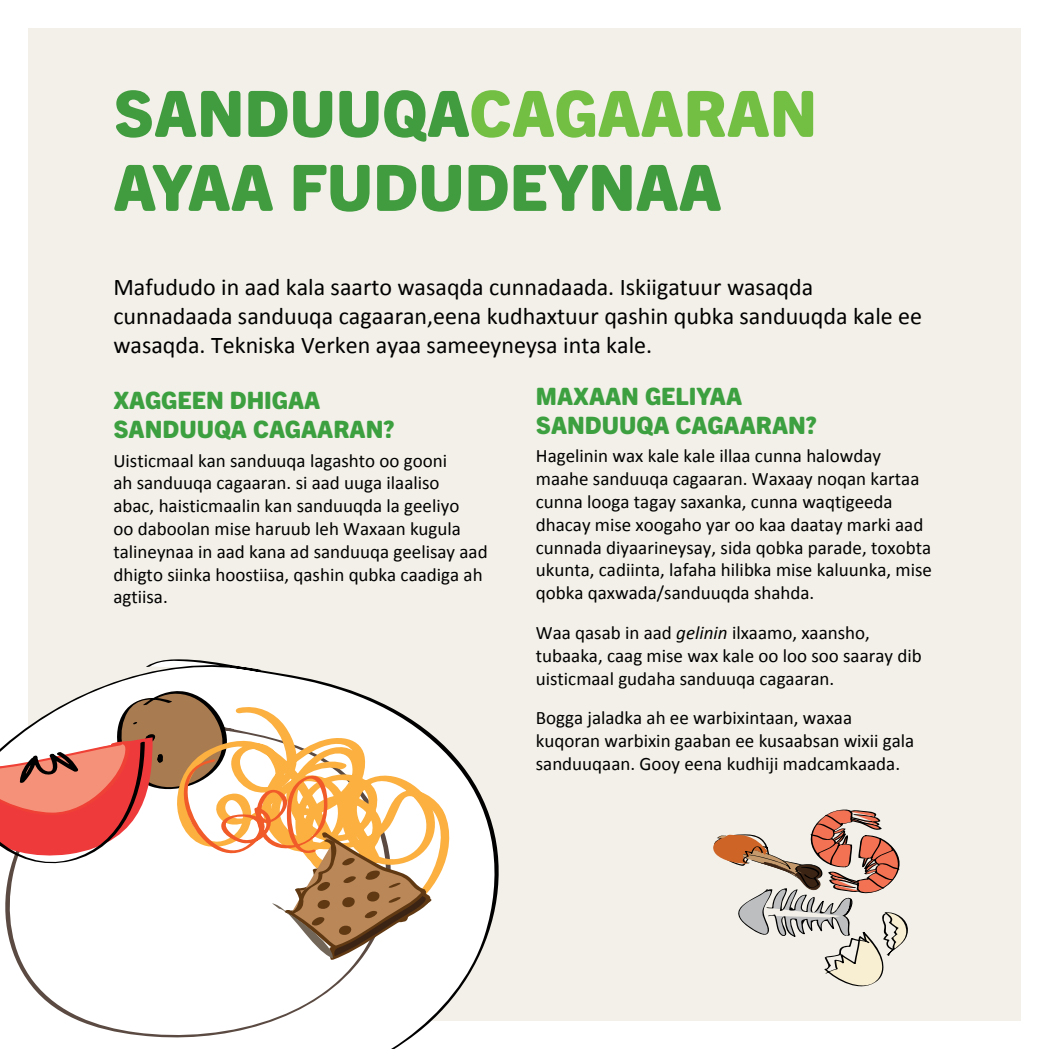
<style>
.page{position:relative;width:1049px;height:1049px;background:#fff}
.page>*{position:absolute;margin:0;border:0;box-sizing:border-box;transform-origin:0 0}
.t1{font:800 64px/74px "Trade Gothic Next SR Pro";color:#419b3f}
.t2{font:24px/28.8px "Calibri";color:#000}
.t3{font:800 24px/28.8px "Trade Gothic Next SR Pro";color:#3da040}
.t4{font:19px/22.8px "Calibri";color:#000}
.s1{color:#72bf44}
.s2{font-style:italic}
</style>
<div class="page">
<div style="left:28px;top:28px;width:992px;height:992px;background:#f2f0e8"></div>
<svg style="left:713px;top:809px;width:195px;height:178px"></svg>
<svg style="left:391px;top:755px;width:112px;height:294px;fill:#fff"></svg>
<div style="left:16px;top:960px;width:385px;height:84px;background:#fff"></div>
<svg style="left:440px;top:742px;width:13px;height:167px;background:#f4e6d0"></svg>
<svg style="left:0;top:659px;width:440px;height:301px;background:#e8cbb9"></svg>
<h1 class="t1" style="left:113px;top:72px;width:705px">SANDUUQA<span class="s1">CAGAARAN<br></span>AYAA FUDUDEYNAA</h1>
<p class="t2" style="left:113px;top:273px;width:810px">Mafududo in aad kala saarto wasaqda cunnadaada. Iskiigatuur wasaqda cunnadaada sanduuqa cagaaran,eena kudhaxtuur qashin qubka sanduuqda kale ee wasaqda. Tekniska Verken ayaa sameeyneysa inta kale.</p>
<p class="t3" style="left:113px;top:384px;width:283px">XAGGEEN DHIGAA<br>SANDUUQA CAGAARAN?</p>
<p class="t4" style="left:113px;top:449px;width:376px">Uisticmaal kan sanduuqa lagashto oo gooni<br>ah sanduuqa cagaaran. si aad uuga ilaaliso<br>abac, haisticmaalin kan sanduuqda la geeliyo<br>oo daboolan mise haruub leh Waxaan kugula talineynaa in aad kana ad sanduuqa geelisay aad dhigto siinka hoostiisa, qashin qubka caadiga ah agtiisa.</p>
<p class="t3" style="left:536px;top:380px;width:283px">MAXAAN GELIYAA<br>SANDUUQA CAGAARAN?</p>
<p class="t4" style="left:536px;top:445px;width:398px">Hagelinin wax kale kale illaa cunna halowday maahe sanduuqa cagaaran. Waxaay noqan kartaa cunna looga tagay saxanka, cunna waqtigeeda dhacay mise xoogaho yar oo kaa daatay marki aad cunnada diyaarineysay, sida qobka parade, toxobta ukunta, cadiinta, lafaha hilibka mise kaluunka, mise qobka qaxwada/sanduuqda shahda.</p>
<p class="t4" style="left:536px;top:621px;width:387px">Waa qasab in aad <span class="s2">gelinin</span> ilxaamo, xaansho, tubaaka, caag mise wax kale oo loo soo saaray dib uisticmaal gudaha sanduuqa cagaaran.</p>
<p class="t4" style="left:536px;top:707px;width:380px">Bogga jaladka ah ee warbixintaan, waxaa kuqoran warbixin gaaban ee kusaabsan wixii gala sanduuqaan. Gooy eena kudhiji madcamkaada.</p>
</div>
